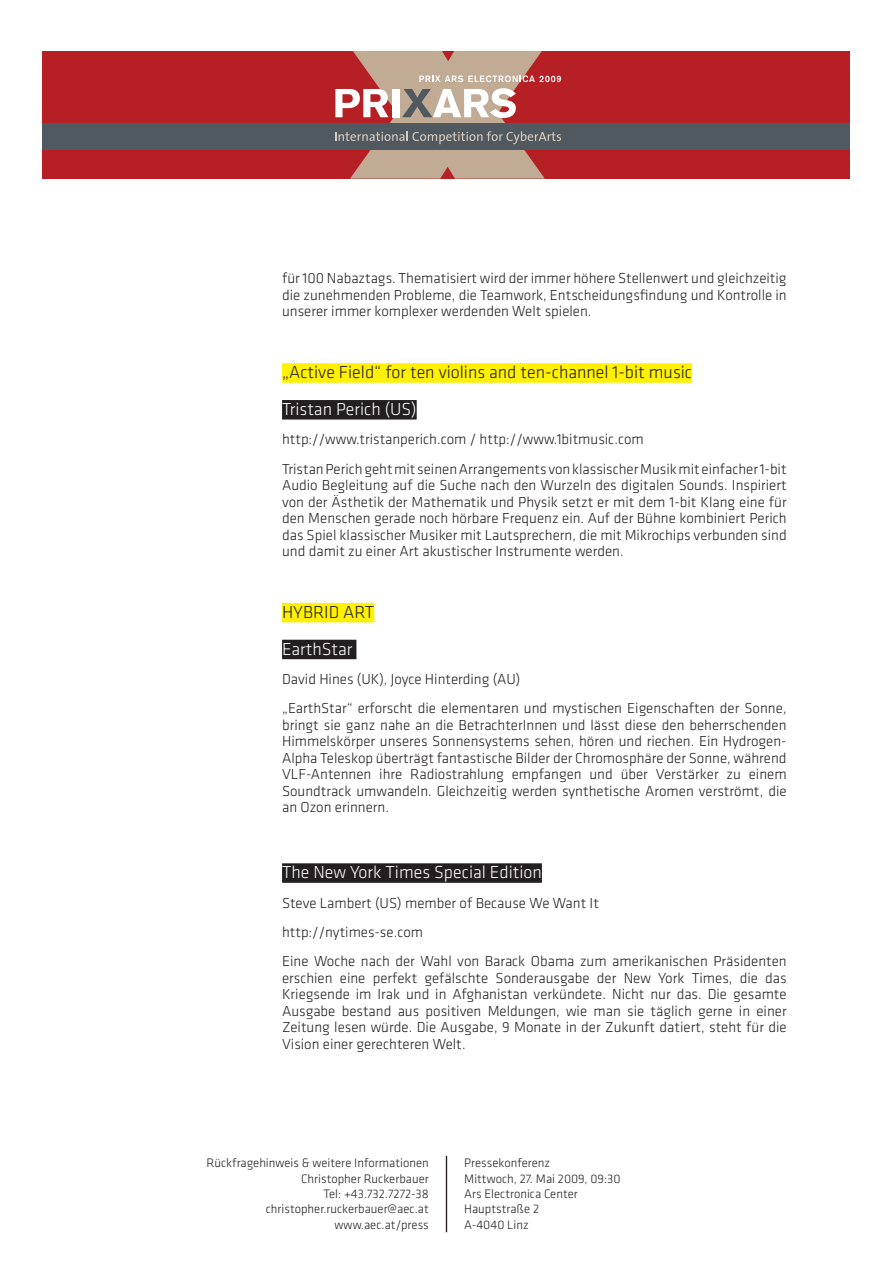
<style>
.page{position:relative;width:893px;height:1263px;background:#fff}
.page>*{position:absolute;margin:0;border:0;box-sizing:border-box;transform-origin:0 0}
.t1{font:300 18px "Klavika";color:#231f20}
.t2{font:300 18px "Klavika";color:#fff}
.t3{font:300 15px/16.5px "Klavika";color:#231f20;text-align:justify}
.t4{font:300 12.75px/15.3px "Klavika";color:#231f20}
</style>
<div class="page">
<hr style="left:446px;top:1156px;width:1px;height:76px;background:#231f20">
<div style="left:43px;top:51px;width:807px;height:128px;background:#b62024"></div>
<div style="left:43px;top:123px;width:807px;height:27px;background:#505860"></div>
<svg style="left:335px;top:51px;width:226px;height:128px"></svg>
<div style="left:282px;top:363px;width:410px;height:20px;background:#fff101"></div>
<div style="left:282px;top:400px;width:135px;height:19px;background:#231f20"></div>
<div style="left:282px;top:603px;width:92px;height:19px;background:#fff101"></div>
<div style="left:282px;top:640px;width:74px;height:19px;background:#231f20"></div>
<div style="left:282px;top:863px;width:260px;height:20px;background:#231f20"></div>
<p class="t3" style="left:282px;top:270px;width:506px">für 100 Nabaztags. Thematisiert wird der immer höhere Stellenwert und gleichzeitig die zunehmenden Probleme, die Teamwork, Entscheidungsfindung und Kontrolle in unserer immer komplexer werdenden Welt spielen.</p>
<p class="t1" style="left:282px;top:362px;width:412px">„Active Field“ for ten violins and ten-channel 1-bit music</p>
<p class="t2" style="left:282px;top:399px;width:136px">Tristan Perich (US)</p>
<p class="t3" style="left:282px;top:425px;width:506px;line-height:29.2px">http://www.tristanperich.com / http://www.1bitmusic.com<br>Tristan Perich geht mit seinen Arrangements von klassischer Musik mit einfacher 1-bit</p>
<p class="t3" style="left:282px;top:477px;width:506px">Audio Begleitung auf die Suche nach den Wurzeln des digitalen Sounds. Inspiriert von der Ästhetik der Mathematik und Physik setzt er mit dem 1-bit Klang eine für den Menschen gerade noch hörbare Frequenz ein. Auf der Bühne kombiniert Perich das Spiel klassischer Musiker mit Lautsprechern, die mit Mikrochips verbunden sind und damit zu einer Art akustischer Instrumente werden.</p>
<p class="t1" style="left:282px;top:602px;width:94px">HYBRID ART</p>
<p class="t2" style="left:282px;top:639px;width:72px">EarthStar</p>
<p class="t3" style="left:282px;top:665px;width:506px;line-height:29.2px">David Hines (UK), Joyce Hinterding (AU)<br>„EarthStar“ erforscht die elementaren und mystischen Eigenschaften der Sonne,</p>
<p class="t3" style="left:282px;top:717px;width:506px">bringt sie ganz nahe an die BetrachterInnen und lässt diese den beherrschenden Himmelskörper unseres Sonnensystems sehen, hören und riechen. Ein Hydrogen-Alpha Teleskop überträgt fantastische Bilder der Chromosphäre der Sonne, während VLF-Antennen ihre Radiostrahlung empfangen und über Verstärker zu einem Soundtrack umwandeln. Gleichzeitig werden synthetische Aromen verströmt, die an Ozon erinnern.</p>
<p class="t2" style="left:282px;top:862px;width:261px">The New York Times Special Edition</p>
<p class="t3" style="left:282px;top:888px;width:506px;line-height:29.2px;text-align:left">Steve Lambert (US) member of Because We Want It<br>http://nytimes-se.com<br>Eine Woche nach der Wahl von Barack Obama zum amerikanischen Präsidenten</p>
<p class="t3" style="left:282px;top:970px;width:506px">erschien eine perfekt gefälschte Sonderausgabe der New York Times, die das Kriegsende im Irak und in Afghanistan verkündete. Nicht nur das. Die gesamte Ausgabe bestand aus positiven Meldungen, wie man sie täglich gerne in einer Zeitung lesen würde. Die Ausgabe, 9 Monate in der Zukunft datiert, steht für die Vision einer gerechteren Welt.</p>
<p class="t4" style="left:206px;top:1156px;width:224px;text-align:right">Rückfragehinweis &amp; weitere Informationen<br>Christopher Ruckerbauer<br>Tel: +43.732.7272-38 christopher.ruckerbauer@aec.at www.aec.at/press</p>
<p class="t4" style="left:464px;top:1156px;width:158px">Pressekonferenz<br>Mittwoch, 27. Mai 2009, 09:30<br>Ars Electronica Center<br>Hauptstraße 2<br>A-4040 Linz</p>
</div>
